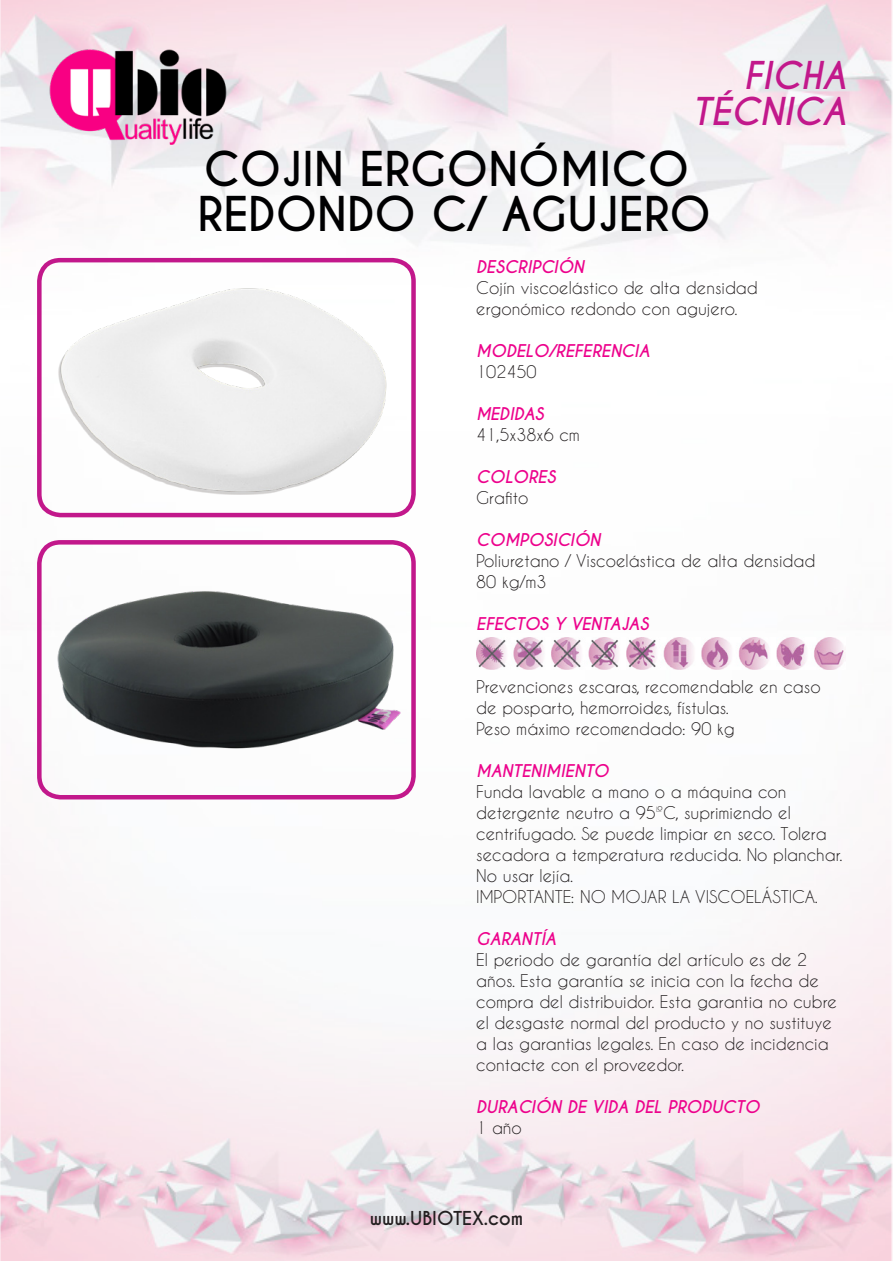
<style>
.page{position:relative;width:893px;height:1263px;background:#fff}
.page>*{position:absolute;margin:0;border:0;box-sizing:border-box;transform-origin:0 0}
.TITULO{font:700 45px "Caviar Dreams";color:#000001}
.t1{font:italic 700 36px/36px "Caviar Dreams";color:#c2188b;text-align:right}
.t2{font:700 18px "Caviar Dreams";color:#231f20}
.TEXTO{font:16.5px/21px "Caviar Dreams";color:#231f20}
.TITULO_2{font:italic 700 16.5px "Caviar Dreams";color:#ed028c}
</style>
<div class="page">
<img style="left:0;top:0;width:893px;height:1261px">
<img style="left:47px;top:47px;width:183px;height:98px">
<img style="left:39px;top:260px;width:375px;height:255px">
<div style="left:37px;top:258px;width:379px;height:259px;border:4px solid #c2188b;border-radius:21px"></div>
<img style="left:42px;top:584px;width:369px;height:172px">
<div style="left:37px;top:540px;width:379px;height:259px;border:4px solid #c2188b;border-radius:21px"></div>
<img style="left:477px;top:638px;width:369px;height:32px">
<h2 class="t1" style="left:692px;top:59px;width:155px">FICHA<br>TÉCNICA</h2>
<p class="TITULO" style="left:204px;top:142px;width:487px">COJIN ERGONÓMICO</p>
<p class="TITULO" style="left:198px;top:187px;width:515px">REDONDO C/ AGUJERO</p>
<p class="TITULO_2" style="left:476px;top:257px;width:109px">DESCRIPCIÓN</p>
<p class="TEXTO" style="left:476px;top:277px;width:283px">Cojín viscoelástico de alta densidad ergonómico redondo con agujero.</p>
<p class="TITULO_2" style="left:476px;top:341px;width:175px">MODELO/REFERENCIA</p>
<p class="TEXTO" style="left:476px;top:361px;width:62px">102450</p>
<p class="TITULO_2" style="left:476px;top:404px;width:69px">MEDIDAS</p>
<p class="TEXTO" style="left:476px;top:424px;width:105px">41,5x38x6 cm</p>
<p class="TITULO_2" style="left:476px;top:467px;width:81px">COLORES</p>
<p class="TEXTO" style="left:476px;top:487px;width:54px">Grafito</p>
<p class="TITULO_2" style="left:476px;top:530px;width:126px">COMPOSICIÓN</p>
<p class="TEXTO" style="left:476px;top:550px;width:341px">Poliuretano / Viscoelástica de alta densidad</p>
<p class="TEXTO" style="left:476px;top:571px;width:72px">80 kg/m3</p>
<p class="TITULO_2" style="left:476px;top:614px;width:174px">EFECTOS Y VENTAJAS</p>
<p class="TEXTO" style="left:476px;top:676px;width:346px">Prevenciones escaras, recomendable en caso</p>
<p class="TEXTO" style="left:476px;top:697px;width:254px">de posparto, hemorroides, fístulas.</p>
<p class="TEXTO" style="left:476px;top:718px;width:260px">Peso máximo recomendado: 90 kg</p>
<p class="TITULO_2" style="left:476px;top:761px;width:134px">MANTENIMIENTO</p>
<p class="TEXTO" style="left:476px;top:781px;width:368px">Funda lavable a mano o a máquina con detergente neutro a 95ºC, suprimiendo el centrifugado. Se puede limpiar en seco. Tolera secadora a temperatura reducida. No planchar.<br>No usar lejía.</p>
<p class="TEXTO" style="left:476px;top:886px;width:343px">IMPORTANTE: NO MOJAR LA VISCOELÁSTICA.</p>
<p class="TITULO_2" style="left:476px;top:929px;width:81px">GARANTÍA</p>
<p class="TEXTO" style="left:476px;top:949px;width:362px">El periodo de garantía del artículo es de 2 años. Esta garantía se inicia con la fecha de compra del distribuidor. Esta garantia no cubre el desgaste normal del producto y no sustituye a las garantias legales. En caso de incidencia contacte con el proveedor.</p>
<p class="TITULO_2" style="left:476px;top:1097px;width:285px">DURACIÓN DE VIDA DEL PRODUCTO</p>
<p class="TEXTO" style="left:476px;top:1117px;width:47px">1 año</p>
<p class="t2" style="left:370px;top:1207px;width:155px">www.UBIOTEX.com</p>
</div>
